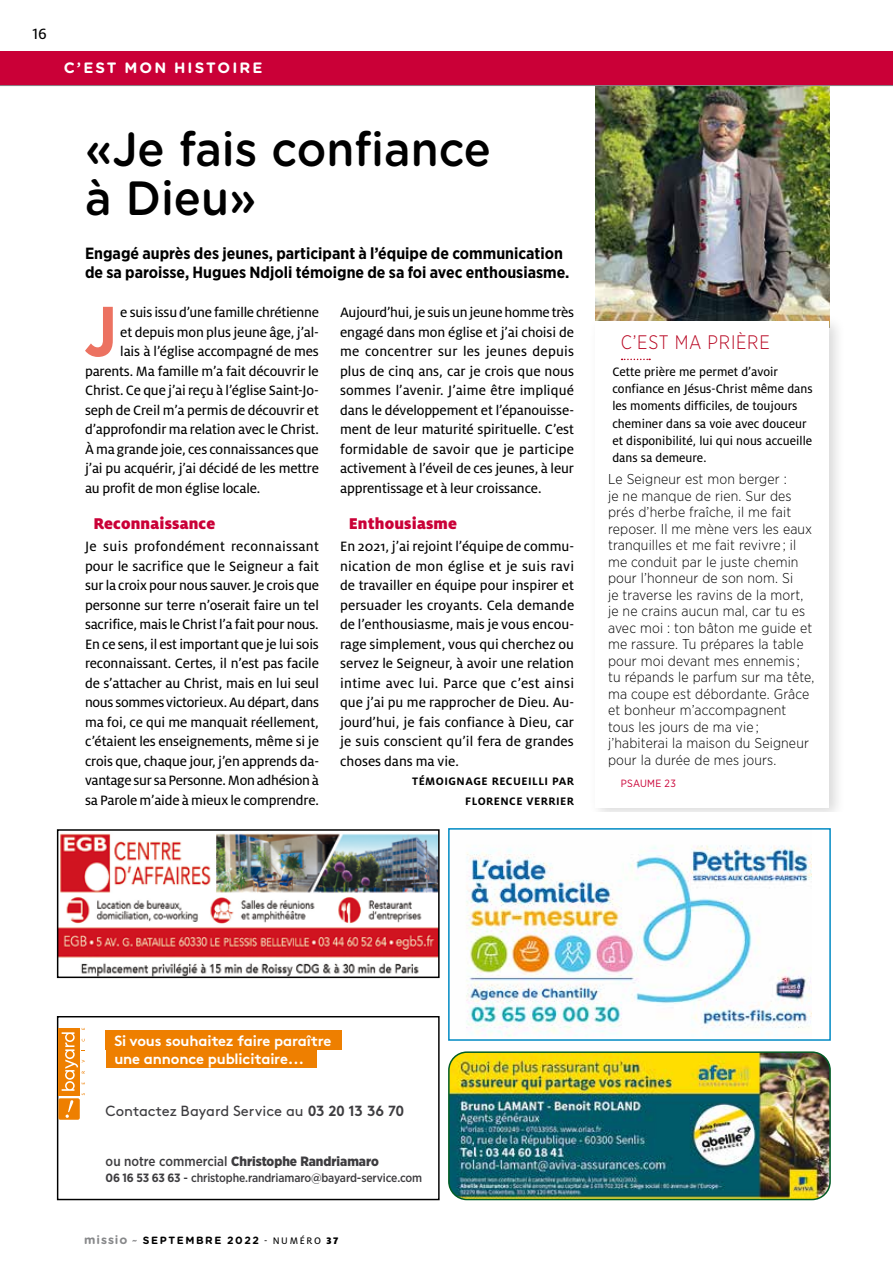
<style>
.page{position:relative;width:893px;height:1263px;background:#fff}
.page>*{position:absolute;margin:0;border:0;box-sizing:border-box;transform-origin:0 0}
.t1{font:700 70.65px "Gotham Narrow";color:#ec7261;scale:.95 1}
.t2{font:500 48px/49.5px "Gotham Rounded";color:#000;scale:.94 1}
.t3{font:45px/54px "Minion Pro";color:#000;text-align:center}
.t4{font:300 19.5px "Gotham Narrow";letter-spacing:.04em;color:#b80521;scale:.94 1}
.t5{font:900 17.25px "Milo OT";letter-spacing:.01em;color:#ca0037}
.t6{font:16.5px "Milo OT Text";color:#000}
.t7{font:700 16.2px/19.5px "Gotham Narrow";color:#000}
.t8{font:15px/19.5px "Milo OT Text";letter-spacing:-.01em;color:#000;text-align:justify}
.t9{font:700 15px "Gotham Rounded";letter-spacing:.14em;color:#fff}
.t10{font:700 14.85px "Brown";letter-spacing:-.01em;color:#fff}
.t11{font:14.7px "Brown";color:#3e3d40}
.t12{font:300 14.25px/16.5px "Gotham Narrow";letter-spacing:.01em;color:#000}
.t13{font:13.5px/17.2px "Milo OT Text";color:#000}
.t14{font:900 13.5px "Gotham Narrow";color:#3e3d40}
.t15{font:500 12px "Gotham Narrow";letter-spacing:-.01em;color:#3e3d40}
.t16{font:700 12px/19.5px "Milo OT";letter-spacing:.04em;color:#000;text-align:right}
.t17{font:700 10.5px "Gotham Rounded";letter-spacing:.15em;color:#000}
.t18{font:10.5px "Gotham Narrow";letter-spacing:.025em;color:#ca0037}
.s1{font-weight:700}
.s2{font-weight:500}
.s3{font-size:12px;color:#87888a}
.s4{font-style:italic;color:#87888a}
.s5{font-family:"Milo OT Text";font-weight:400}
.s6{font-family:"Milo OT";font-weight:900}
</style>
<div class="page">
<img style="left:595px;top:86px;width:234px;height:228px">
<div style="left:589px;top:314px;width:257px;height:509px;background:#000;opacity:.15"></div>
<div style="left:595px;top:322px;width:234px;height:486px;background:#fff"></div>
<svg style="left:622px;top:359px;width:28px;height:1px"></svg>
<div style="left:0;top:51px;width:893px;height:34px;background:#ca0037"></div>
<hr style="left:0;top:85px;width:893px;height:1px;background:#87888a">
<div style="left:0;top:812px;width:893px;height:396px;background:#fff"></div>
<img style="left:466px;top:845px;width:345px;height:192px">
<div style="left:448px;top:828px;width:383px;height:213px;border:2px solid #008ac4"></div>
<img style="left:60px;top:833px;width:377px;height:142px">
<div style="left:57px;top:829px;width:383px;height:149px;border:2px solid #000"></div>
<img style="left:449px;top:1054px;width:381px;height:145px">
<div style="left:448px;top:1051px;width:383px;height:149px;border:2px solid #005c24;border-radius:18px"></div>
<div style="left:57px;top:1016px;width:383px;height:184px;border:1px solid #000"></div>
<div style="left:106px;top:1049px;width:211px;height:19px;background:#ee7f00"></div>
<div style="left:106px;top:1031px;width:236px;height:19px;background:#ee7f00"></div>
<div style="left:58px;top:1028px;width:22px;height:67px;background:#ee7f00"></div>
<div style="left:58px;top:1098px;width:22px;height:22px;background:#ee7f00;border-radius:2px"></div>
<svg style="left:62px;top:1028px;width:23px;height:90px"></svg>
<p class="t6" style="left:32px;top:24px;width:16px">16</p>
<p class="t9" style="left:64px;top:57px;width:188px">C’EST MON HISTOIRE</p>
<h2 class="t2" style="left:85px;top:122px;width:433px">«Je fais confiance à Dieu»</h2>
<p class="t7" style="left:85px;top:243px;width:486px">Engagé auprès des jeunes, participant à l’équipe de communication de sa paroisse, Hugues Ndjoli témoigne de sa foi avec enthousiasme.</p>
<h1 class="t1" style="left:84px;top:286px;width:36px">J</h1>
<p class="t8" style="left:120px;top:303px;width:200px">e suis issu d’une famille chrétienne</p>
<p class="t8" style="left:340px;top:303px;width:235px">Aujourd’hui, je suis un jeune homme très engagé dans mon église et j’ai choisi de me concentrer sur les jeunes depuis plus de cinq ans, car je crois que nous sommes l’avenir. J’aime être impliqué dans le développement et l’épanouisse&shy;ment de leur maturité spirituelle. C’est formidable de savoir que je participe activement à l’éveil de ces jeunes, à leur apprentissage et à leur croissance.</p>
<p class="t5" style="left:349px;top:513px;width:110px">Enthousiasme</p>
<p class="t8" style="left:340px;top:537px;width:236px">En 2021, j’ai rejoint l’équipe de commu&shy;nication de mon église et je suis ravi de travailler en équipe pour inspirer et persuader les croyants. Cela demande de l’enthousiasme, mais je vous encou&shy;rage simplement, vous qui cherchez ou servez le Seigneur, à avoir une relation intime avec lui. Parce que c’est ainsi que j’ai pu me rapprocher de Dieu. Au&shy;jourd’hui, je fais confiance à Dieu, car je suis conscient qu’il fera de grandes choses dans ma vie.</p>
<p class="t16" style="left:412px;top:772px;width:163px">TÉMOIGNAGE RECUEILLI PAR<br>FLORENCE VERRIER</p>
<p class="t8" style="left:120px;top:322px;width:200px">et depuis mon plus jeune âge, j’al-</p>
<p class="t8" style="left:120px;top:342px;width:200px">lais à l’église accompagné de mes</p>
<p class="t8" style="left:85px;top:361px;width:235px">parents. Ma famille m’a fait découvrir le</p>
<p class="t8" style="left:85px;top:381px;width:235px">Christ. Ce que j’ai reçu à l’église Saint-Jo-</p>
<p class="t8" style="left:85px;top:400px;width:235px">seph de Creil m’a permis de découvrir et</p>
<p class="t8" style="left:85px;top:420px;width:235px">d’approfondir ma relation avec le Christ.</p>
<p class="t8" style="left:85px;top:439px;width:235px">À ma grande joie, ces connaissances que</p>
<p class="t8" style="left:85px;top:459px;width:235px">j’ai pu acquérir, j’ai décidé de les mettre</p>
<p class="t8" style="left:85px;top:478px;width:177px">au profit de mon église locale.</p>
<p class="t5" style="left:94px;top:513px;width:123px">Reconnaissance</p>
<p class="t8" style="left:85px;top:537px;width:236px">Je suis profondément reconnaissant pour le sacrifice que le Seigneur a fait sur la croix pour nous sauver. Je crois que personne sur terre n’oserait faire un tel sacrifice, mais le Christ l’a fait pour nous.<br>En ce sens, il est important que je lui sois reconnaissant. Certes, il n’est pas facile de s’attacher au Christ, mais en lui seul nous sommes victorieux. Au départ, dans ma foi, ce qui me manquait réellement, c’étaient les enseignements, même si je crois que, chaque jour, j’en apprends da&shy;vantage sur sa Personne. Mon adhésion à sa Parole m’aide à mieux le comprendre.</p>
<h3 class="t4" style="left:621px;top:330px;width:160px">C’EST MA PRIÈRE</h3>
<p class="t13" style="left:612px;top:363px;width:202px">Cette prière me permet d’avoir confiance en Jésus-Christ même dans les moments difficiles, de toujours cheminer dans sa voie avec douceur et disponibilité, lui qui nous accueille dans sa demeure.</p>
<p class="t12" style="left:608px;top:471px;width:208px">Le Seigneur est mon berger :<br>je ne manque de rien. Sur des prés d’herbe fraîche, il me fait reposer. Il me mène vers les eaux tranquilles et me fait revivre ; il me conduit par le juste chemin pour l’honneur de son nom. Si<br>je traverse les ravins de la mort, je ne crains aucun mal, car tu es avec moi : ton bâton me guide et me rassure. Tu prépares la table pour moi devant mes ennemis ; tu répands le parfum sur ma tête, ma coupe est débordante. Grâce et bonheur m’accompagnent tous les jours de ma vie ; j’habiterai la maison du Seigneur pour la durée de mes jours.</p>
<p class="t18" style="left:621px;top:776px;width:56px">PSAUME 23</p>
<h3 class="t3" style="left:167px;top:596px;width:555px">12106 - Journal Pays de France<br>Page 16</h3>
<p class="t10" style="left:114px;top:1028px;width:219px">Si vous souhaitez faire paraître</p>
<p class="t10" style="left:114px;top:1046px;width:191px">une annonce publicitaire...</p>
<p class="t11" style="left:106px;top:1099px;width:300px">Contactez Bayard Service au <span class="s1">03 20 13 36 70</span></p>
<p class="t14" style="left:106px;top:1152px;width:275px"><span class="s2">ou notre commercial</span> Christophe Randriamaro</p>
<p class="t15" style="left:106px;top:1170px;width:318px"><span class="s1">06 16 53 63 63</span> - christophe.randriamaro@bayard-service.com</p>
<p class="t17" style="left:84px;top:1232px;width:256px"><span class="s3">MISSIO</span> <span class="s4">~</span> SEPTEMBRE 2022 <span class="s5">- NUMÉRO</span> <span class="s6">37</span></p>
</div>
